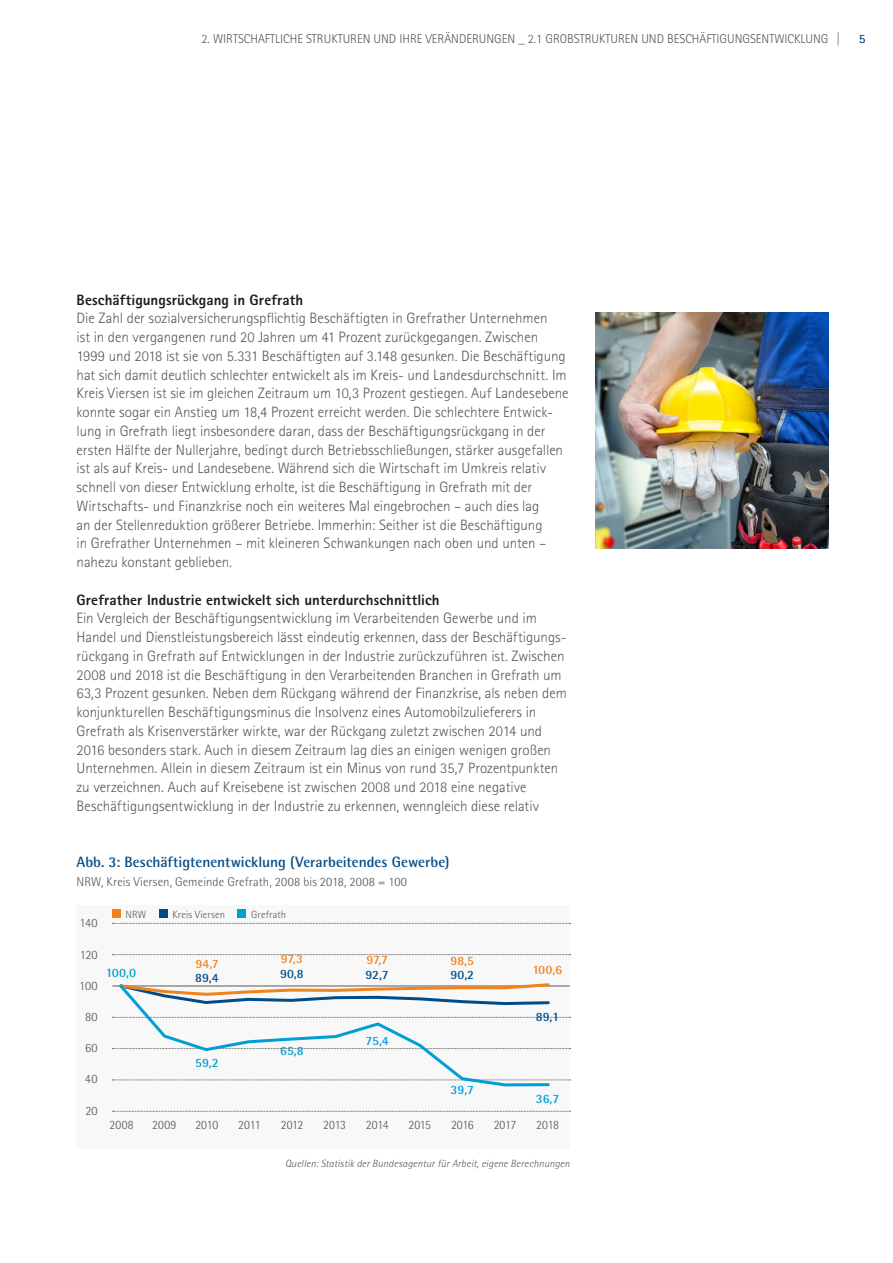
<style>
.page{position:relative;width:893px;height:1263px;background:#fff}
.page>*{position:absolute;margin:0;border:0;box-sizing:border-box;transform-origin:0 0}
.t1{font:300 15px/18.8px "Rotis Sans Serif Pro";color:#575756}
.t2{font:800 15px "Rotis Sans Serif Pro";letter-spacing:.005em;color:#1d1d1b}
.t3{font:700 15px "Rotis Semi Sans Pro";color:#004c89}
.t4{font:300 12.75px "Rotis Sans Serif Pro";color:#575756}
.t5{font:300 12.75px "Rotis Semi Sans Pro";letter-spacing:.01em;color:#575756}
.t6{font:300 12.75px "Rotis Semi Sans Pro";letter-spacing:.01em;color:#575756;scale:.95 1}
.t7{font:700 12.75px "Rotis Semi Sans Pro";color:#009ed4}
.t8{font:700 12.75px "Rotis Semi Sans Pro";color:#f0831b}
.t9{font:700 12.75px "Rotis Semi Sans Pro";color:#004c89}
.t10{font:700 12.75px "Rotis Sans Serif Pro";color:#004c89}
.t11{font:italic 300 10.5px "Rotis Semi Sans Pro";letter-spacing:.01em;color:#575756}
.t12{font:300 10.5px "Rotis Semi Sans Pro";letter-spacing:.015em;color:#575756}
</style>
<div class="page">
<div style="left:77px;top:905px;width:493px;height:243px;background:#f8f8f8"></div>
<svg style="left:112px;top:1111px;width:458px;height:1px"></svg>
<svg style="left:112px;top:1048px;width:459px;height:1px"></svg>
<svg style="left:112px;top:923px;width:459px;height:1px"></svg>
<svg style="left:112px;top:1080px;width:458px;height:1px"></svg>
<svg style="left:112px;top:954px;width:459px;height:1px"></svg>
<svg style="left:112px;top:1017px;width:459px;height:1px"></svg>
<hr style="left:112px;top:985px;width:458px;height:1px;background:#575756">
<div style="left:112px;top:909px;width:9px;height:9px;background:#f0831b"></div>
<div style="left:159px;top:909px;width:8px;height:9px;background:#004c89"></div>
<div style="left:238px;top:909px;width:8px;height:9px;background:#009ed4"></div>
<svg style="left:118px;top:983px;width:433px;height:104px"></svg>
<img style="left:596px;top:312px;width:233px;height:236px">
<p class="t4" style="left:201px;top:31px;width:640px">2. WIRTSCHAFTLICHE STRUKTUREN UND IHRE VERÄNDERUNGEN _ 2.1 GROBSTRUKTUREN UND BESCHÄFTIGUNGSENTWICKLUNG |</p>
<p class="t10" style="left:859px;top:30px;width:8px">5</p>
<p class="t2" style="left:77px;top:290px;width:228px">Beschäftigungsrückgang in Grefrath</p>
<p class="t1" style="left:77px;top:309px;width:494px">Die Zahl der sozialversicherungspflichtig Beschäftigten in Grefrather Unternehmen<br>ist in den vergangenen rund 20 Jahren um 41 Prozent zurückgegangen. Zwischen 1999 und 2018 ist sie von 5.331 Beschäftigten auf 3.148 gesunken. Die Beschäftigung hat sich damit deutlich schlechter entwickelt als im Kreis- und Landesdurchschnitt. Im Kreis Viersen ist sie im gleichen Zeitraum um 10,3 Prozent gestiegen. Auf Landesebene konnte sogar ein Anstieg um 18,4 Prozent erreicht werden. Die schlechtere Entwick&shy;lung in Grefrath liegt insbesondere daran, dass der Beschäftigungsrückgang in der ersten Hälfte der Nullerjahre, bedingt durch Betriebsschließungen, stärker ausgefallen ist als auf Kreis- und Landesebene. Während sich die Wirtschaft im Umkreis relativ schnell von dieser Entwicklung erholte, ist die Beschäftigung in Grefrath mit der Wirtschafts- und Finanzkrise noch ein weiteres Mal eingebrochen – auch dies lag<br>an der Stellenreduktion größerer Betriebe. Immerhin: Seither ist die Beschäftigung<br>in Grefrather Unternehmen – mit kleineren Schwankungen nach oben und unten – nahezu konstant geblieben.</p>
<p class="t2" style="left:77px;top:590px;width:365px">Grefrather Industrie entwickelt sich unterdurchschnittlich</p>
<p class="t1" style="left:77px;top:609px;width:492px">Ein Vergleich der Beschäftigungsentwicklung im Verarbeitenden Gewerbe und im Handel und Dienstleistungsbereich lässt eindeutig erkennen, dass der Beschäftigungs&shy;rückgang in Grefrath auf Entwicklungen in der Industrie zurückzuführen ist. Zwischen 2008 und 2018 ist die Beschäftigung in den Verarbeitenden Branchen in Grefrath um 63,3 Prozent gesunken. Neben dem Rückgang während der Finanzkrise, als neben dem konjunkturellen Beschäftigungsminus die Insolvenz eines Automobilzulieferers in Grefrath als Krisenverstärker wirkte, war der Rückgang zuletzt zwischen 2014 und 2016 besonders stark. Auch in diesem Zeitraum lag dies an einigen wenigen großen Unternehmen. Allein in diesem Zeitraum ist ein Minus von rund 35,7 Prozentpunkten zu verzeichnen. Auch auf Kreisebene ist zwischen 2008 und 2018 eine negative Beschäftigungsentwicklung in der Industrie zu erkennen, wenngleich diese relativ</p>
<p class="t3" style="left:77px;top:853px;width:375px">Abb. 3: Beschäftigtenentwicklung (Verarbeitendes Gewerbe)</p>
<p class="t5" style="left:77px;top:874px;width:332px">NRW, Kreis Viersen, Gemeinde Grefrath, 2008 bis 2018, 2008 = 100</p>
<p class="t5" style="left:79px;top:916px;width:20px">140</p>
<p class="t5" style="left:80px;top:947px;width:19px">120</p>
<p class="t5" style="left:79px;top:978px;width:20px">100</p>
<p class="t5" style="left:85px;top:1009px;width:14px">80</p>
<p class="t5" style="left:85px;top:1040px;width:14px">60</p>
<p class="t5" style="left:85px;top:1072px;width:14px">40</p>
<p class="t5" style="left:85px;top:1103px;width:14px">20</p>
<p class="t12" style="left:126px;top:908px;width:22px">NRW</p>
<p class="t12" style="left:172px;top:908px;width:54px">Kreis Viersen</p>
<p class="t12" style="left:251px;top:908px;width:37px">Grefrath</p>
<p class="t7" style="left:107px;top:965px;width:31px">100,0</p>
<p class="t8" style="left:195px;top:955px;width:24px">94,7</p>
<p class="t8" style="left:281px;top:951px;width:23px">97,3</p>
<p class="t8" style="left:451px;top:953px;width:25px">98,5</p>
<p class="t8" style="left:367px;top:952px;width:23px">97,7</p>
<p class="t9" style="left:195px;top:970px;width:25px">89,4</p>
<p class="t9" style="left:280px;top:965px;width:25px">90,8</p>
<p class="t9" style="left:451px;top:967px;width:25px">90,2</p>
<p class="t8" style="left:533px;top:962px;width:31px">100,6</p>
<p class="t9" style="left:365px;top:966px;width:25px">92,7</p>
<p class="t7" style="left:195px;top:1055px;width:25px">59,2</p>
<p class="t7" style="left:280px;top:1043px;width:25px">65,8</p>
<p class="t7" style="left:365px;top:1033px;width:25px">75,4</p>
<p class="t7" style="left:451px;top:1082px;width:25px">39,7</p>
<p class="t9" style="left:536px;top:1008px;width:25px">89,1</p>
<p class="t7" style="left:536px;top:1091px;width:25px">36,7</p>
<p class="t6" style="left:110px;top:1117px;width:27px">2008</p>
<p class="t6" style="left:152px;top:1117px;width:27px">2009</p>
<p class="t6" style="left:195px;top:1117px;width:26px">2010</p>
<p class="t6" style="left:238px;top:1117px;width:25px">2011</p>
<p class="t6" style="left:281px;top:1117px;width:25px">2012</p>
<p class="t6" style="left:323px;top:1117px;width:25px">2013</p>
<p class="t6" style="left:366px;top:1117px;width:25px">2014</p>
<p class="t6" style="left:408px;top:1117px;width:25px">2015</p>
<p class="t6" style="left:451px;top:1117px;width:25px">2016</p>
<p class="t6" style="left:494px;top:1117px;width:25px">2017</p>
<p class="t6" style="left:536px;top:1117px;width:26px">2018</p>
<p class="t11" style="left:285px;top:1157px;width:286px">Quellen: Statistik der Bundesagentur für Arbeit, eigene Berechnungen</p>
</div>
